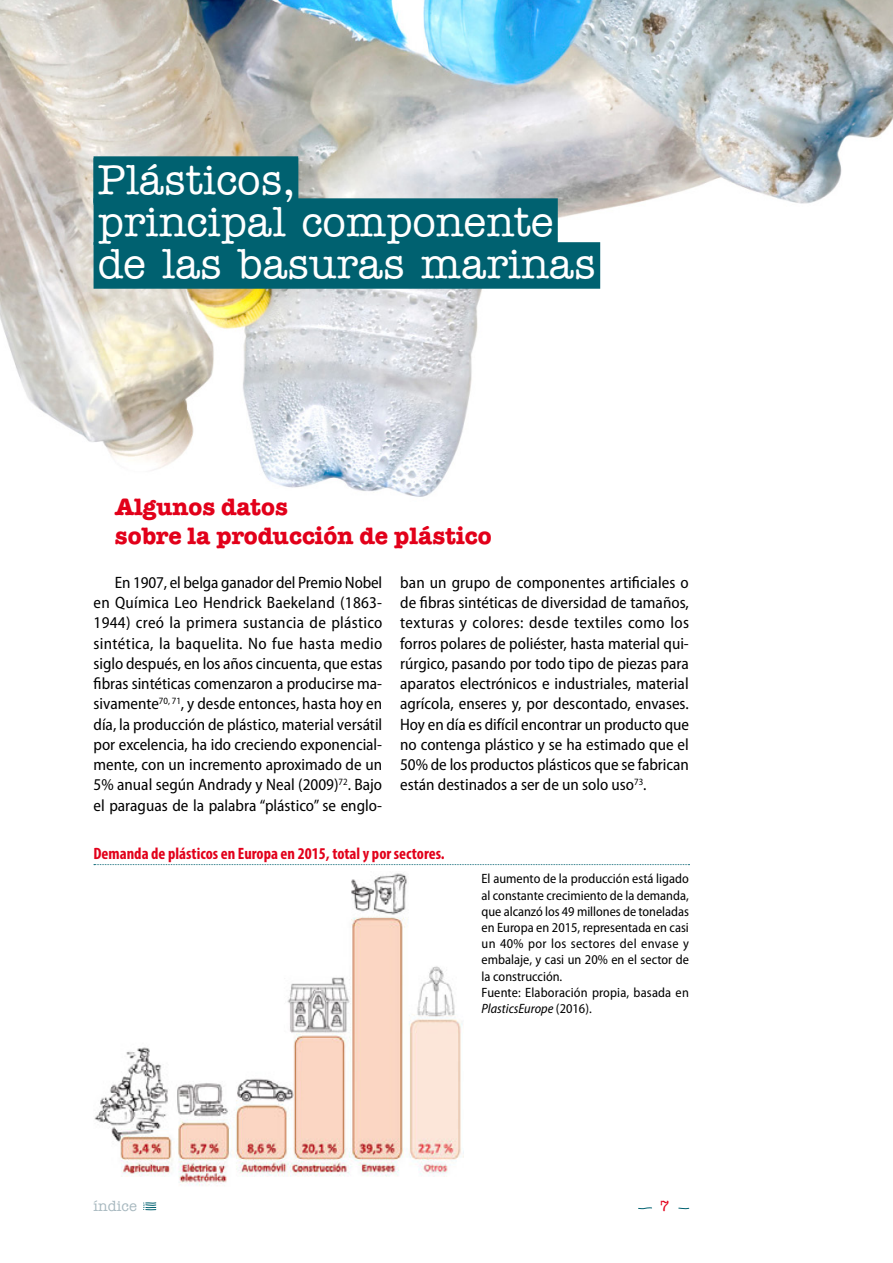
<style>
.page{position:relative;width:893px;height:1263px;background:#fff}
.page>*{position:absolute;margin:0;border:0;box-sizing:border-box;transform-origin:0 0}
.t1{font:500 42px/42px "American Typewriter Std";color:#fff}
.t2{font:700 24px/28.8px "American Typewriter Std";color:#e2001a}
.t3{font:semi-condensed 16.5px/20.2px "Myriad Pro";color:#000;text-align:justify}
.t4{font:700 condensed 16.5px "Myriad Pro";color:#e2001a}
.t5{font:15px "American Typewriter";color:#a7b8bf}
.t6{font:15px "American Typewriter";color:#e2001a}
.t7{font:semi-condensed 13.5px/16.2px "Myriad Pro";color:#000}
.s1{font-style:italic}
</style>
<div class="page">
<svg style="left:638px;top:1207px;width:14px;height:2px"></svg>
<svg style="left:678px;top:1207px;width:12px;height:2px"></svg>
<svg style="left:143px;top:1202px;width:14px;height:8px"></svg>
<img style="left:0;top:0;width:893px;height:497px">
<div style="left:94px;top:156px;width:204px;height:47px;background:#006170"></div>
<div style="left:94px;top:198px;width:464px;height:47px;background:#006170"></div>
<div style="left:94px;top:242px;width:506px;height:47px;background:#006170"></div>
<svg style="left:94px;top:864px;width:595px;height:1px"></svg>
<img style="left:94px;top:873px;width:369px;height:313px">
<h1 class="t1" style="left:98px;top:160px;width:500px">Plásticos,<br>principal componente de las basuras marinas</h1>
<h2 class="t2" style="left:115px;top:492px;width:378px">Algunos datos<br>sobre la producción de plástico</h2>
<p class="t3" style="left:94px;top:573px;width:290px;text-indent:21px">En 1907, el belga ganador del Premio Nobel en Química Leo Hendrick Baekeland (1863- 1944) creó la primera sustancia de plástico sintética, la baquelita. No fue hasta medio siglo después, en los años cincuenta, que estas fibras sintéticas comenzaron a producirse ma&shy;sivamente<sup>70,</sup> <sup>71</sup>, y desde entonces, hasta hoy en día, la producción de plástico, material versátil por excelencia, ha ido creciendo exponencial&shy;mente, con un incremento aproximado de un 5% anual según Andrady y Neal (2009)<sup>72</sup>. Bajo el paraguas de la palabra “plástico” se englo-</p>
<p class="t3" style="left:400px;top:573px;width:290px">ban un grupo de componentes artificiales o de fibras sintéticas de diversidad de tamaños, texturas y colores: desde textiles como los forros polares de poliéster, hasta material qui&shy;rúrgico, pasando por todo tipo de piezas para aparatos electrónicos e industriales, material agrícola, enseres y, por descontado, envases.<br>Hoy en día es difícil encontrar un producto que no contenga plástico y se ha estimado que el 50% de los productos plásticos que se fabrican están destinados a ser de un solo uso<sup>73</sup>.</p>
<p class="t4" style="left:94px;top:843px;width:353px">Demanda de plásticos en Europa en 2015, total y por sectores.</p>
<p class="t7" style="left:482px;top:871px;width:209px">El aumento de la producción está ligado al constante crecimiento de la demanda, que alcanzó los 49 millones de toneladas en Europa en 2015, representada en casi un 40% por los sectores del envase y embalaje, y casi un 20% en el sector de la construcción.<br>Fuente: Elaboración propia, basada en <span class="s1">PlasticsEurope</span> (2016).</p>
<p class="t5" style="left:94px;top:1194px;width:45px">índice</p>
<p class="t6" style="left:660px;top:1194px;width:11px">7</p>
</div>
